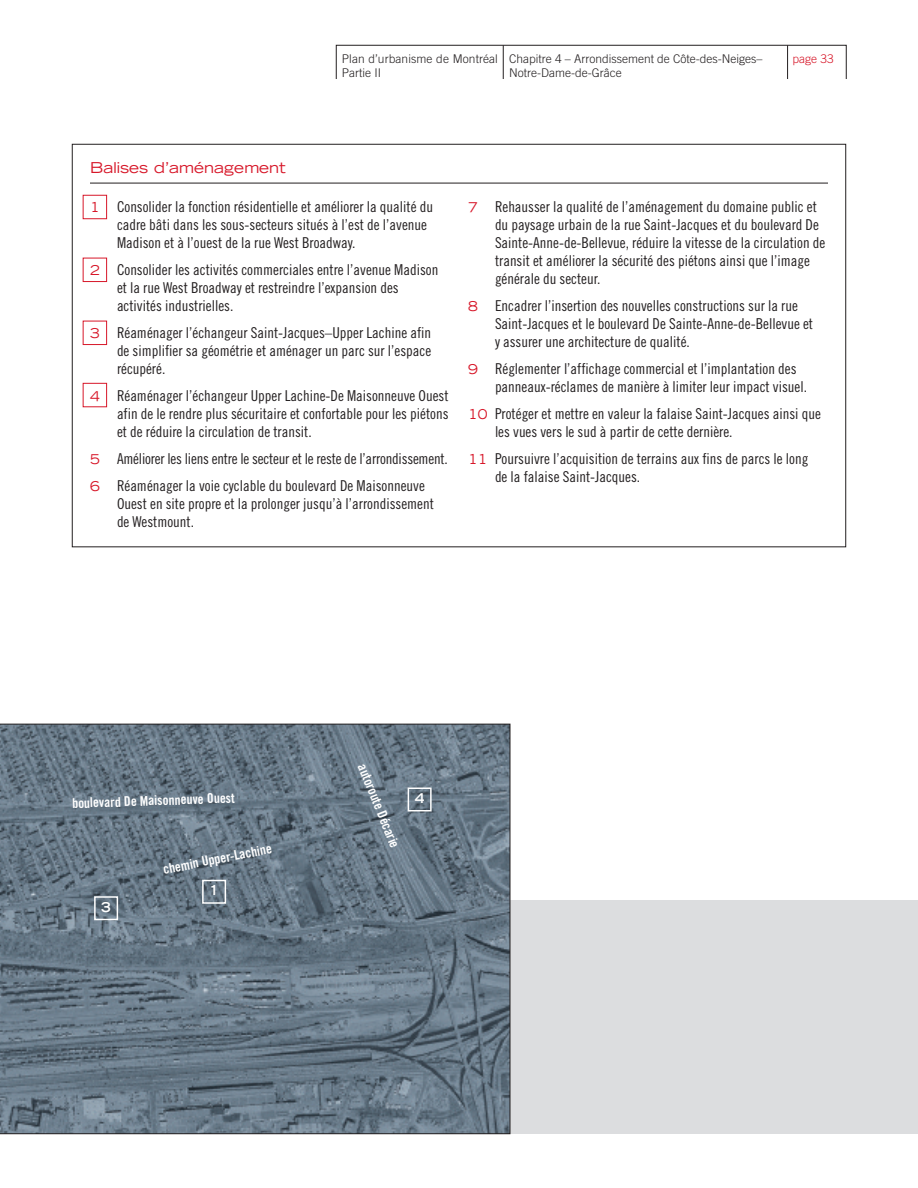
<style>
.page{position:relative;width:918px;height:1188px;background:#fff}
.page>*{position:absolute;margin:0;border:0;box-sizing:border-box;transform-origin:0 0}
.t1{font:15px/18px "Trade Gothic Cond Eighteen";color:#231f20}
.t2{font:expanded 15px "Trade Gothic LH";color:#d71729}
.t3{font:13.5px "Trade Gothic Bold Cond Twenty";color:#fff}
.t4{font:700 expanded 13.5px "Trade Gothic LH";color:#fff}
.t5{font:300 12px/14.4px "Trade Gothic";color:#231f20}
.t6{font:300 12px "Trade Gothic";color:#d71729}
.s1{font-family:"Trade Gothic LH";font-stretch:expanded;font-size:13.5px;color:#d71729}
</style>
<div class="page">
<div style="left:0;top:900px;width:918px;height:234px;background:#dcdddf"></div>
<svg style="left:0;top:724px;width:510px;height:410px;background:#667684"></svg>
<hr style="left:503px;top:45px;width:1px;height:34px;background:#231f20">
<hr style="left:787px;top:45px;width:1px;height:34px;background:#231f20">
<div style="left:336px;top:45px;width:511px;height:34px;border:1px solid #231f20"></div>
<hr style="left:90px;top:183px;width:738px;height:1px;background:#231f20">
<div style="left:83px;top:195px;width:24px;height:24px;border:1px solid #d71729"></div>
<div style="left:83px;top:258px;width:24px;height:24px;border:1px solid #d71729"></div>
<div style="left:83px;top:321px;width:24px;height:24px;border:1px solid #d71729"></div>
<div style="left:83px;top:383px;width:24px;height:24px;border:1px solid #d71729"></div>
<div style="left:94px;top:896px;width:24px;height:24px;border:2px solid #fff"></div>
<div style="left:202px;top:880px;width:24px;height:24px;border:2px solid #fff"></div>
<div style="left:408px;top:788px;width:24px;height:24px;border:2px solid #fff"></div>
<p class="t5" style="left:342px;top:52px;width:158px">Plan d’urbanisme de Montréal<br>Partie II</p>
<p class="t5" style="left:509px;top:52px;width:255px">Chapitre 4 – Arrondissement de Côte-des-Neiges–<br>Notre-Dame-de-Grâce</p>
<p class="t6" style="left:793px;top:54px;width:43px">page 33</p>
<p class="t2" style="left:90px;top:162px;width:197px">Balises d’aménagement</p>
<p class="t1" style="left:117px;top:199px;width:318px;text-indent:-27px"><span class="s1">1</span> Consolider la fonction résidentielle et améliorer la qualité du cadre bâti dans les sous-secteurs situés à l’est de l’avenue<br>Madison et à l’ouest de la rue West Broadway.</p>
<p class="t1" style="left:117px;top:262px;width:323px;text-indent:-27px"><span class="s1">2</span> Consolider les activités commerciales entre l’avenue Madison et la rue West Broadway et restreindre l’expansion des activités industrielles.</p>
<p class="t1" style="left:117px;top:325px;width:316px;text-align:justify;text-indent:-27px"><span class="s1">3</span> Réaménager l’échangeur Saint-Jacques–Upper Lachine afin de simplifier sa géométrie et aménager un parc sur l’espace récupéré.</p>
<p class="t1" style="left:117px;top:388px;width:333px;text-align:justify;text-indent:-27px"><span class="s1">4</span> Réaménager l’échangeur Upper Lachine-De Maisonneuve Ouest afin de le rendre plus sécuritaire et confortable pour les piétons et de réduire la circulation de transit.</p>
<p class="t1" style="left:90px;top:446px;width:359px;line-height:27px"><span class="s1">5</span> Améliorer les liens entre le secteur et le reste de l’arrondissement.<br><span class="s1">6</span> Réaménager la voie cyclable du boulevard De Maisonneuve</p>
<p class="t1" style="left:117px;top:496px;width:318px">Ouest en site propre et la prolonger jusqu’à l’arrondissement de Westmount.</p>
<p class="t1" style="left:495px;top:199px;width:332px;text-indent:-27px"><span class="s1">7</span> Rehausser la qualité de l’aménagement du domaine public et du paysage urbain de la rue Saint-Jacques et du boulevard De Sainte-Anne-de-Bellevue, réduire la vitesse de la circulation de transit et améliorer la sécurité des piétons ainsi que l’image générale du secteur.</p>
<p class="t1" style="left:495px;top:298px;width:320px;text-indent:-27px"><span class="s1">8</span> Encadrer l’insertion des nouvelles constructions sur la rue<br>Saint-Jacques et le boulevard De Sainte-Anne-de-Bellevue et y assurer une architecture de qualité.</p>
<p class="t1" style="left:495px;top:361px;width:314px;text-indent:-27px"><span class="s1">9</span> Réglementer l’affichage commercial et l’implantation des panneaux-réclames de manière à limiter leur impact visuel.</p>
<p class="t1" style="left:495px;top:406px;width:327px;text-indent:-27px"><span class="s1">10</span> Protéger et mettre en valeur la falaise Saint-Jacques ainsi que les vues vers le sud à partir de cette dernière.</p>
<p class="t1" style="left:495px;top:451px;width:315px;text-indent:-27px"><span class="s1">11</span> Poursuivre l’acquisition de terrains aux fins de parcs le long de la falaise Saint-Jacques.</p>
<p class="t3" style="left:72px;top:798px;width:164px;rotate:-2deg">boulevard De Maisonneuve Ouest</p>
<p class="t3" style="left:162px;top:864px;width:112px;rotate:-11deg">chemin Upper-Lachine</p>
<p class="t4" style="left:101px;top:902px;width:11px">3</p>
<p class="t4" style="left:209px;top:886px;width:11px">1</p>
<p class="t3" style="left:367px;top:762px;width:91px;rotate:68deg">autoroute Décarie</p>
<p class="t4" style="left:415px;top:793px;width:11px">4</p>
</div>
